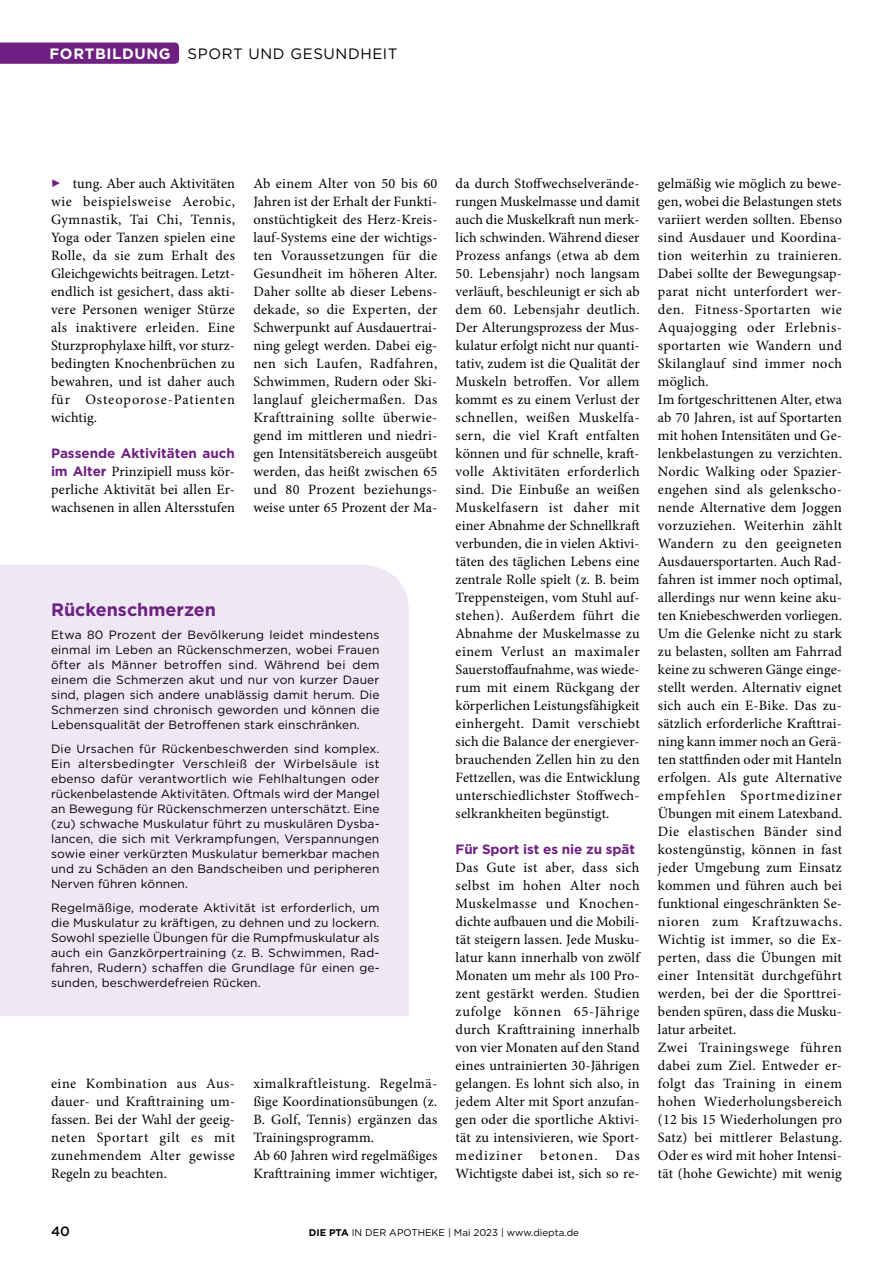
<style>
.page{position:relative;width:893px;height:1263px;background:#fff}
.page>*{position:absolute;margin:0;border:0;box-sizing:border-box;transform-origin:0 0}
.t1{font:700 18px "Gotham";color:#6f2082}
.t2{font:15px "Gotham";letter-spacing:.04em;color:#000}
.t3{font:14.25px/18px "Minion Pro";letter-spacing:.015em;color:#000;text-align:justify}
.t4{font:700 13.5px "Gotham";color:#6f2082}
.t5{font:500 13.5px "Gotham";color:#000}
.t6{font:12px/15px "Gotham";letter-spacing:.01em;color:#000;text-align:justify}
.t7{font:9.75px "Gotham";color:#000}
.s1{font-weight:700;color:#fff}
.s2{font-family:"Gotham";font-weight:700;font-size:13.5px;color:#6f2082}
.s3{font-weight:700}
</style>
<div class="page">
<div style="left:0;top:43px;width:179px;height:21px;background:#6f2082"></div>
<div style="left:0;top:565px;width:409px;height:451px;background:#eee8f4"></div>
<p class="t2" style="left:50px;top:44px;width:350px"><span class="s1">FORTBILDUNG</span> SPORT UND GESUNDHEIT</p>
<p class="t3" style="left:51px;top:175px;width:186px;text-indent:22px">tung. Aber auch Aktivitäten wie beispielsweise Aerobic, Gymnastik, Tai Chi, Tennis, Yoga oder Tanzen spielen eine Rolle, da sie zum Erhalt des Gleichgewichts beitragen. Letzt&shy;endlich ist gesichert, dass akti&shy;vere Personen weniger Stürze als inaktivere erleiden. Eine Sturzprophylaxe hilft, vor sturz&shy;bedingten Knochenbrüchen zu bewahren, und ist daher auch für Osteoporose-Patienten wichtig.</p>
<p class="t4" style="left:51px;top:444px;width:185px">Passende Aktivitäten auch</p>
<p class="t3" style="left:51px;top:463px;width:186px"><span class="s2">im Alter</span> Prinzipiell muss kör&shy;perliche Aktivität bei allen Er&shy;wachsenen in allen Altersstufen</p>
<p class="t3" style="left:253px;top:175px;width:186px">Ab einem Alter von 50 bis 60<br>Jahren ist der Erhalt der Funkti&shy;onstüchtigkeit des Herz-Kreis&shy;lauf-Systems eine der wichtigs&shy;ten Voraussetzungen für die Gesundheit im höheren Alter.<br>Daher sollte ab dieser Lebens&shy;dekade, so die Experten, der Schwerpunkt auf Ausdauertrai&shy;ning gelegt werden. Dabei eig&shy;nen sich Laufen, Radfahren, Schwimmen, Rudern oder Ski&shy;langlauf gleichermaßen. Das Krafttraining sollte überwie&shy;gend im mittleren und niedri&shy;gen Intensitätsbereich ausgeübt werden, das heißt zwischen 65 und 80 Prozent beziehungs&shy;weise unter 65 Prozent der Ma-</p>
<p class="t1" style="left:51px;top:598px;width:167px">Rückenschmerzen</p>
<p class="t6" style="left:51px;top:627px;width:330px">Etwa 80 Prozent der Bevölkerung leidet mindestens einmal im Leben an Rückenschmerzen, wobei Frauen öfter als Männer betroffen sind. Während bei dem einem die Schmerzen akut und nur von kurzer Dauer sind, plagen sich andere unablässig damit herum. Die Schmerzen sind chronisch geworden und können die Lebensqualität der Betroffenen stark einschränken.</p>
<p class="t6" style="left:51px;top:741px;width:330px">Die Ursachen für Rückenbeschwerden sind komplex.<br>Ein altersbedingter Verschleiß der Wirbelsäule ist ebenso dafür verantwortlich wie Fehlhaltungen oder rückenbelastende Aktivitäten. Oftmals wird der Mangel an Bewegung für Rückenschmerzen unterschätzt. Eine (zu) schwache Muskulatur führt zu muskulären Dysba&shy;lancen, die sich mit Verkrampfungen, Verspannungen sowie einer verkürzten Muskulatur bemerkbar machen und zu Schäden an den Bandscheiben und peripheren Nerven führen können.</p>
<p class="t6" style="left:51px;top:899px;width:330px">Regelmäßige, moderate Aktivität ist erforderlich, um die Muskulatur zu kräftigen, zu dehnen und zu lockern.<br>Sowohl spezielle Übungen für die Rumpfmuskulatur als auch ein Ganzkörpertraining (z. B. Schwimmen, Rad&shy;fahren, Rudern) schaffen die Grundlage für einen ge&shy;sunden, beschwerdefreien Rücken.</p>
<p class="t3" style="left:51px;top:1075px;width:186px">eine Kombination aus Aus&shy;dauer- und Krafttraining um&shy;fassen. Bei der Wahl der geeig&shy;neten Sportart gilt es mit zunehmendem Alter gewisse Regeln zu beachten.</p>
<p class="t3" style="left:253px;top:1075px;width:186px;text-align:left">ximalkraftleistung. Regelmä&shy;ßige Koordinationsübungen (z.<br>B. Golf, Tennis) ergänzen das<br>Trainingsprogramm.<br>Ab 60 Jahren wird regelmäßiges<br>Krafttraining immer wichtiger,</p>
<p class="t3" style="left:456px;top:175px;width:186px">da durch Stoffwechselverände&shy;rungen Muskelmasse und damit auch die Muskelkraft nun merk&shy;lich schwinden. Während dieser Prozess anfangs (etwa ab dem</p>
<p class="t3" style="left:456px;top:265px;width:186px">50. Lebensjahr) noch langsam verläuft, beschleunigt er sich ab dem 60. Lebensjahr deutlich.<br>Der Alterungsprozess der Mus&shy;kulatur erfolgt nicht nur quanti&shy;tativ, zudem ist die Qualität der Muskeln betroffen. Vor allem kommt es zu einem Verlust der schnellen, weißen Muskelfa&shy;sern, die viel Kraft entfalten können und für schnelle, kraft&shy;volle Aktivitäten erforderlich sind. Die Einbuße an weißen Muskelfasern ist daher mit einer Abnahme der Schnellkraft verbunden, die in vielen Aktivi&shy;täten des täglichen Lebens eine zentrale Rolle spielt (z. B. beim Treppensteigen, vom Stuhl auf&shy;stehen). Außerdem führt die Abnahme der Muskelmasse zu einem Verlust an maximaler Sauerstoffaufnahme, was wiede&shy;rum mit einem Rückgang der körperlichen Leistungsfähigkeit einhergeht. Damit verschiebt sich die Balance der energiever&shy;brauchenden Zellen hin zu den Fettzellen, was die Entwicklung unterschiedlichster Stoffwech&shy;selkrankheiten begünstigt.</p>
<p class="t4" style="left:456px;top:840px;width:181px">Für Sport ist es nie zu spät</p>
<p class="t3" style="left:456px;top:859px;width:186px">Das Gute ist aber, dass sich selbst im hohen Alter noch Muskelmasse und Knochen&shy;dichte aufbauen und die Mobili&shy;tät steigern lassen. Jede Musku&shy;latur kann innerhalb von zwölf Monaten um mehr als 100 Pro&shy;zent gestärkt werden. Studien zufolge können 65-Jährige durch Krafttraining innerhalb von vier Monaten auf den Stand eines untrainierten 30-Jährigen gelangen. Es lohnt sich also, in jedem Alter mit Sport anzufan&shy;gen oder die sportliche Aktivi&shy;tät zu intensivieren, wie Sport&shy;mediziner betonen. Das Wichtigste dabei ist, sich so re-</p>
<p class="t3" style="left:658px;top:175px;width:186px;text-align:left">gelmäßig wie möglich zu bewe&shy;gen, wobei die Belastungen stets variiert werden sollten. Ebenso sind Ausdauer und Koordina&shy;tion weiterhin zu trainieren.<br>Dabei sollte der Bewegungsap&shy;parat nicht unterfordert wer&shy;den. Fitness-Sportarten wie<br>Aquajogging oder Erlebnis&shy;sportarten wie Wandern und<br>Skilanglauf sind immer noch möglich.<br>Im fortgeschrittenen Alter, etwa ab 70 Jahren, ist auf Sportarten mit hohen Intensitäten und Ge&shy;lenkbelastungen zu verzichten.<br>Nordic Walking oder Spazier&shy;engehen sind als gelenkscho&shy;nende Alternative dem Joggen vorzuziehen. Weiterhin zählt<br>Wandern zu den geeigneten<br>Ausdauersportarten. Auch Rad&shy;fahren ist immer noch optimal, allerdings nur wenn keine aku&shy;ten Kniebeschwerden vorliegen.<br>Um die Gelenke nicht zu stark zu belasten, sollten am Fahrrad keine zu schweren Gänge einge&shy;stellt werden. Alternativ eignet sich auch ein E-Bike. Das zu&shy;sätzlich erforderliche Krafttrai&shy;ning kann immer noch an Gerä&shy;ten stattfinden oder mit Hanteln erfolgen. Als gute Alternative empfehlen Sportmediziner<br>Übungen mit einem Latexband.<br>Die elastischen Bänder sind kostengünstig, können in fast jeder Umgebung zum Einsatz kommen und führen auch bei funktional eingeschränkten Se&shy;nioren zum Kraftzuwachs.<br>Wichtig ist immer, so die Ex&shy;perten, dass die Übungen mit einer Intensität durchgeführt werden, bei der die Sporttrei&shy;benden spüren, dass die Musku&shy;latur arbeitet.<br>Zwei Trainingswege führen dabei zum Ziel. Entweder er&shy;folgt das Training in einem hohen Wiederholungsbereich (12 bis 15 Wiederholungen pro<br>Satz) bei mittlerer Belastung.<br>Oder es wird mit hoher Intensi&shy;tät (hohe Gewichte) mit wenig</p>
<p class="t5" style="left:51px;top:1222px;width:20px">40</p>
<p class="t7" style="left:309px;top:1226px;width:272px"><span class="s3">DIE PTA</span> IN DER APOTHEKE | Mai 2023 | www.diepta.de</p>
</div>
